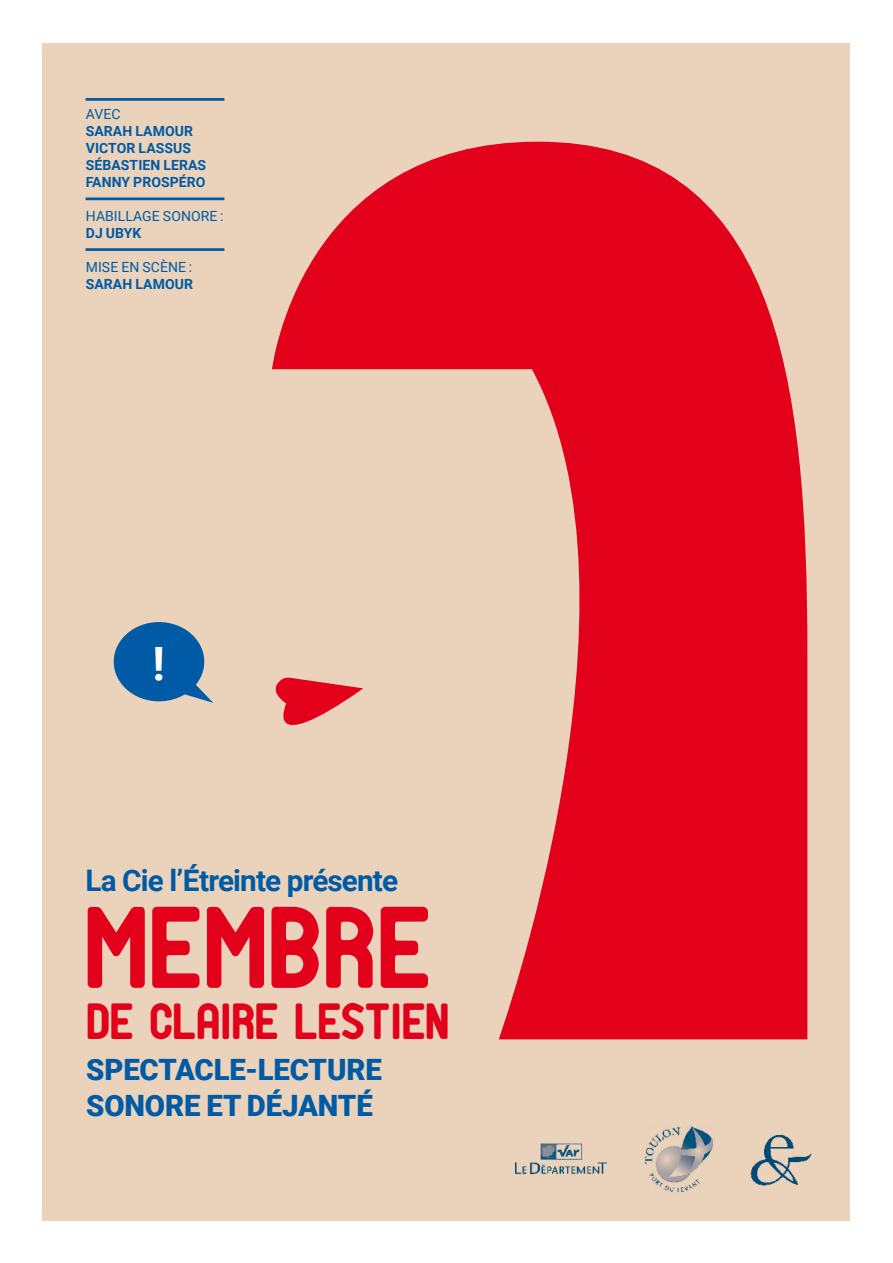
<style>
.page{position:relative;width:893px;height:1263px;background:#fff}
.page>*{position:absolute;margin:0;border:0;box-sizing:border-box;transform-origin:0 0}
.t1{font:110.7px "PTF NORDIC Round";letter-spacing:-.03em;color:#e2001a}
.t2{font:48.6px "PTF NORDIC Round";letter-spacing:-.04em;color:#e2001a}
.t3{font:700 45.9px "Roboto";color:#fff}
.t4{font:700 29.7px "Roboto";letter-spacing:-.03em;color:#005aa5}
.t5{font:900 29.4px/36.3px "Roboto";letter-spacing:-.005em;color:#005aa5}
.t6{font:700 13.95px/17.1px "Roboto";letter-spacing:.005em;color:#005aa5}
.t7{font:13.95px "Roboto";letter-spacing:.005em;color:#005aa5}
</style>
<div class="page">
<div style="left:43px;top:43px;width:807px;height:1177px;background:#ead3ba"></div>
<svg style="left:272px;top:142px;width:535px;height:897px;fill:#e2001a"></svg>
<svg style="left:272px;top:677px;width:91px;height:84px"></svg>
<div style="left:114px;top:622px;width:90px;height:79px;background:#005aa5;border-radius:50%"></div>
<svg style="left:180px;top:672px;width:33px;height:31px"></svg>
<hr style="left:86px;top:98px;width:138px;height:3px;background:#005aa5">
<hr style="left:86px;top:197px;width:138px;height:3px;background:#005aa5">
<hr style="left:86px;top:248px;width:138px;height:3px;background:#005aa5">
<img style="left:515px;top:1143px;width:92px;height:32px">
<img style="left:645px;top:1126px;width:69px;height:66px">
<img style="left:750px;top:1135px;width:62px;height:51px">
<p class="t7" style="left:86px;top:104px;width:36px">AVEC</p>
<p class="t6" style="left:86px;top:122px;width:122px">SARAH LAMOUR<br>VICTOR LASSUS<br>SÉBASTIEN LERAS<br>FANNY PROSPÉRO</p>
<p class="t7" style="left:86px;top:206px;width:139px">HABILLAGE SONORE :</p>
<p class="t6" style="left:86px;top:224px;width:57px">DJ UBYK</p>
<p class="t7" style="left:86px;top:257px;width:108px">MISE EN SCÈNE :</p>
<p class="t6" style="left:86px;top:275px;width:109px">SARAH LAMOUR</p>
<h3 class="t3" style="left:152px;top:631px;width:14px">!</h3>
<h3 class="t4" style="left:86px;top:859px;width:314px">La Cie l’Étreinte présente</h3>
<h1 class="t1" style="left:82px;top:900px;width:353px">MEMBRE</h1>
<h2 class="t2" style="left:86px;top:1000px;width:366px">DE CLAIRE LESTIEN</h2>
<h3 class="t5" style="left:86px;top:1050px;width:297px">SPECTACLE-LECTURE<br>SONORE ET DÉJANTÉ</h3>
</div>
